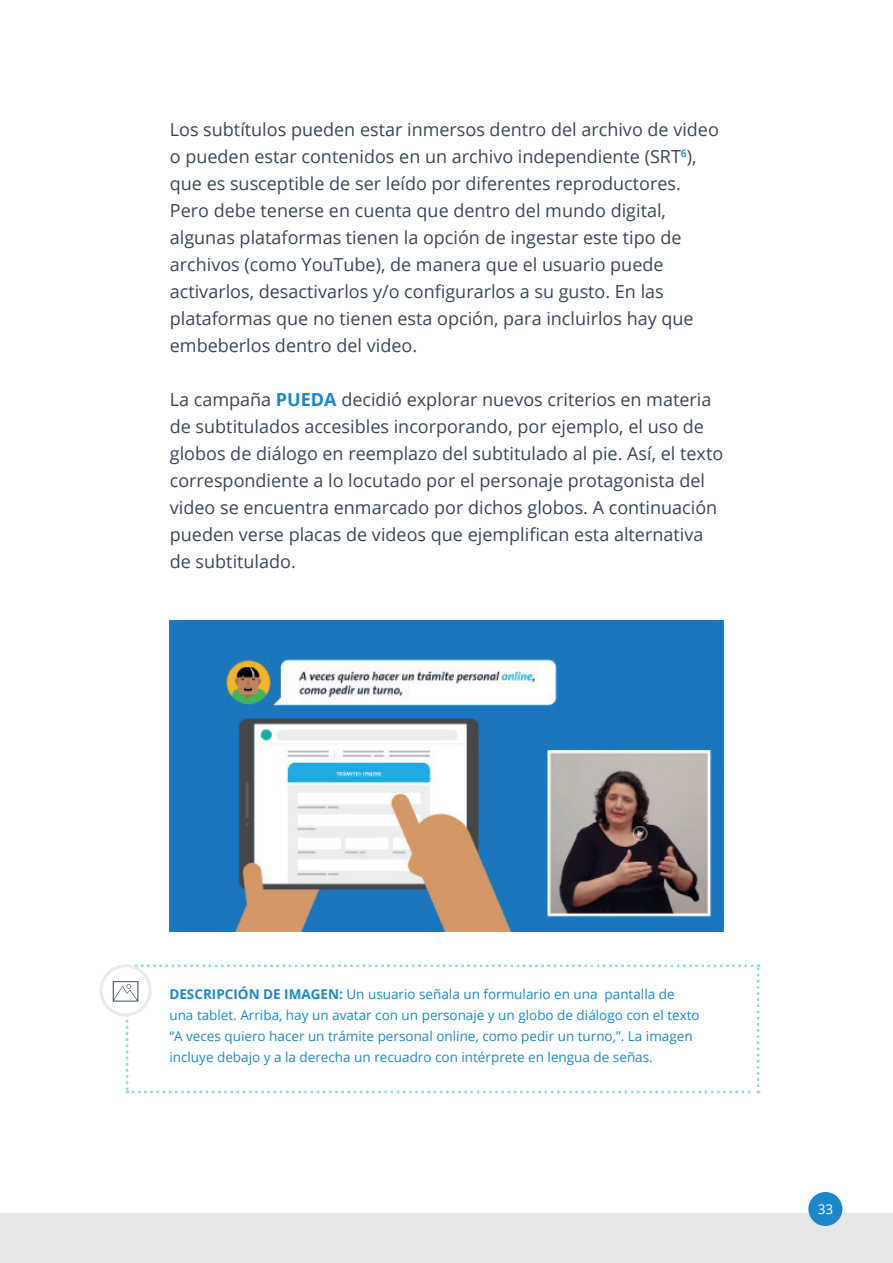
<style>
.page{position:relative;width:893px;height:1263px;background:#fff}
.page>*{position:absolute;margin:0;border:0;box-sizing:border-box;transform-origin:0 0}
.t1{font:18px/27px "Open Sans";color:#39475a}
.t2{font:13.5px/21px "Open Sans";color:#1d88c9}
.t3{font:13.5px "Open Sans";color:#fff}
.s1{font-weight:700;color:#1d88c9}
.s2{font-weight:700}
</style>
<div class="page">
<div style="left:0;top:1213px;width:893px;height:50px;background:#e6e7e9"></div>
<div style="left:808px;top:1192px;width:34px;height:34px;background:#1d88c9;border-radius:50%"></div>
<img style="left:169px;top:620px;width:554px;height:311px">
<svg style="left:100px;top:965px;width:51px;height:50px"></svg>
<div style="left:99px;top:964px;width:53px;height:52px;border:3px solid #ebebea;border-radius:50%"></div>
<svg style="left:113px;top:964px;width:647px;height:129px"></svg>
<p class="t1" style="left:170px;top:115px;width:551px">Los subtítulos pueden estar inmersos dentro del archivo de video o pueden estar contenidos en un archivo independiente (SRT<sup>6</sup>), que es susceptible de ser leído por diferentes reproductores.<br>Pero debe tenerse en cuenta que dentro del mundo digital, algunas plataformas tienen la opción de ingestar este tipo de archivos (como YouTube), de manera que el usuario puede activarlos, desactivarlos y/o configurarlos a su gusto. En las plataformas que no tienen esta opción, para incluirlos hay que embeberlos dentro del video.</p>
<p class="t1" style="left:170px;top:385px;width:555px">La campaña <span class="s1">PUEDA</span> decidió explorar nuevos criterios en materia de subtitulados accesibles incorporando, por ejemplo, el uso de globos de diálogo en reemplazo del subtitulado al pie. Así, el texto correspondiente a lo locutado por el personaje protagonista del video se encuentra enmarcado por dichos globos. A continuación pueden verse placas de videos que ejemplifican esta alternativa de subtitulado.</p>
<p class="t2" style="left:169px;top:983px;width:532px"><span class="s2">DESCRIPCIÓN DE IMAGEN:</span> Un usuario señala un formulario en una pantalla de una tablet. Arriba, hay un avatar con un personaje y un globo de diálogo con el texto “A veces quiero hacer un trámite personal online, como pedir un turno,”. La imagen incluye debajo y a la derecha un recuadro con intérprete en lengua de señas.</p>
<p class="t3" style="left:818px;top:1199px;width:17px">33</p>
</div>
